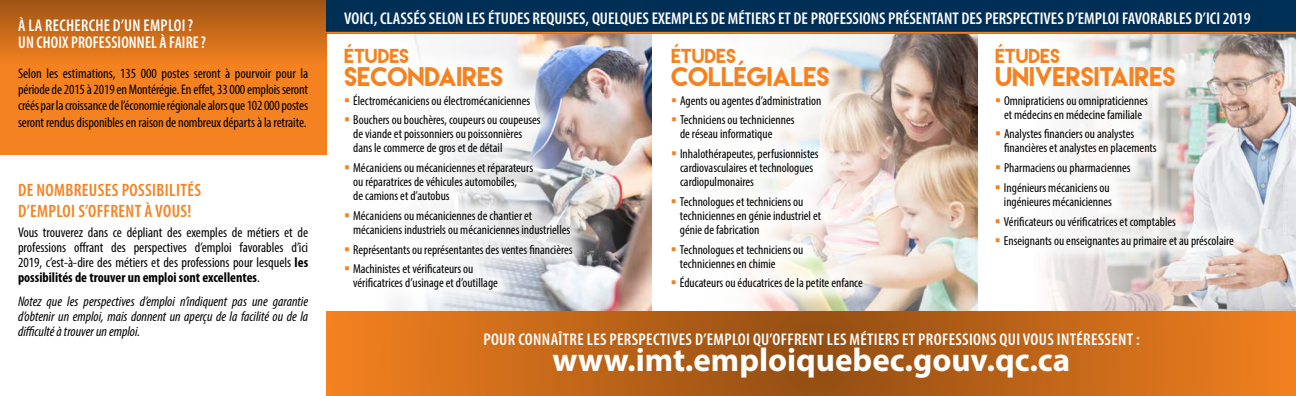
<style>
.page{position:relative;width:1296px;height:396px;background:#fff}
.page>*{position:absolute;margin:0;border:0;box-sizing:border-box;transform-origin:0 0}
.t1{font:700 33px "Myriad Pro";color:#fff}
.t2{font:24px "Lemon Milk";color:#f58220}
.t3{font:600 condensed 18px/21px "Myriad Pro";letter-spacing:.02em;color:#f58220}
.t4{font:18px "Lemon Milk";color:#f58220}
.t5{font:600 condensed 17px "Myriad Pro";color:#fff}
.t6{font:600 condensed 17px "Myriad Pro";letter-spacing:.02em;color:#fff}
.t7{font:600 condensed 17px "Myriad Pro";color:#fff;scale:.94 1}
.t8{font:condensed 14px/16.3px "Myriad Pro";letter-spacing:-.01em;color:#000;text-align:justify}
.t9{font:italic condensed 14px/15px "Myriad Pro";color:#000;text-align:justify}
.t10{font:condensed 13px/14px "Myriad Pro";color:#000}
.s1{font-weight:700}
</style>
<div class="page">
<div style="left:0;top:0;width:326px;height:154px;background:#f58220"></div>
<div style="left:0;top:0;width:326px;height:65px;background:linear-gradient(to bottom,#9e5314,#f4811f)"></div>
<img style="left:977px;top:34px;width:319px;height:277px">
<img style="left:392px;top:34px;width:260px;height:277px">
<img style="left:753px;top:34px;width:224px;height:276px">
<div style="left:327px;top:27px;width:262px;height:280px;background:#fff;opacity:.75"></div>
<div style="left:654px;top:27px;width:226px;height:280px;background:#fff;opacity:.75"></div>
<div style="left:978px;top:27px;width:273px;height:238px;background:#fff;opacity:.75"></div>
<div style="left:326px;top:0;width:970px;height:33px;background:#002f56"></div>
<hr style="left:326px;top:32px;width:970px;height:2px;background:#f58220">
<svg style="left:326px;top:311px;width:970px;height:85px;background:#c26718"></svg>
<svg style="left:345px;top:98px;width:4px;height:4px"></svg>
<svg style="left:345px;top:118px;width:4px;height:3px"></svg>
<svg style="left:345px;top:165px;width:4px;height:4px"></svg>
<svg style="left:345px;top:213px;width:4px;height:4px"></svg>
<svg style="left:345px;top:247px;width:4px;height:4px"></svg>
<svg style="left:345px;top:267px;width:4px;height:3px"></svg>
<svg style="left:672px;top:98px;width:4px;height:4px"></svg>
<svg style="left:672px;top:118px;width:4px;height:3px"></svg>
<svg style="left:672px;top:151px;width:4px;height:4px"></svg>
<svg style="left:672px;top:199px;width:4px;height:4px"></svg>
<svg style="left:672px;top:247px;width:4px;height:4px"></svg>
<svg style="left:672px;top:281px;width:4px;height:3px"></svg>
<svg style="left:996px;top:98px;width:4px;height:4px"></svg>
<svg style="left:996px;top:132px;width:4px;height:3px"></svg>
<svg style="left:996px;top:165px;width:4px;height:4px"></svg>
<svg style="left:996px;top:185px;width:4px;height:4px"></svg>
<svg style="left:996px;top:219px;width:4px;height:4px"></svg>
<svg style="left:996px;top:239px;width:4px;height:3px"></svg>
<h3 class="t5" style="left:18px;top:16px;width:36px">À LA RECHERCHE</h3>
<h3 class="t5" style="left:113px;top:16px;width:38px">D’UN EMPLOI</h3>
<h3 class="t5" style="left:188px;top:16px;width:7px">?</h3>
<h3 class="t7" style="left:18px;top:33px;width:28px">UN CHOIX</h3>
<h3 class="t7" style="left:71px;top:33px;width:8px">PROFESSIONNEL</h3>
<h3 class="t7" style="left:160px;top:33px;width:17px">ÀFAIRE</h3>
<h3 class="t7" style="left:201px;top:33px;width:7px">?</h3>
<p class="t8" style="left:18px;top:65px;width:292px">Selon les estimations, 135 000 postes seront à pourvoir pour la période de 2015 à 2019 en Montérégie. En effet, 33 000 emplois seront créés par la croissance de l’économie régionale alors que 102 000 postes seront rendus disponibles en raison de nombreux départs à la retraite.</p>
<h3 class="t3" style="left:18px;top:180px;width:184px">DE NOMBREUSES POSSIBILITÉS<br>D’EMPLOI S’OFFRENT À VOUS!</h3>
<p class="t8" style="left:18px;top:224px;width:292px;line-height:15px">Vous trouverez dans ce dépliant des exemples de métiers et de professions offrant des perspectives d’emploi favorables d’ici 2019, c’est-à-dire des métiers et des professions pour lesquels <span class="s1">les possibilités de trouver un emploi sont excellentes</span>.</p>
<p class="t9" style="left:18px;top:293px;width:292px">Notez que les perspectives d’emploi n’indiquent pas une garantie d’obtenir un emploi, mais donnent un aperçu de la facilité ou de la difficulté à trouver un emploi.</p>
<h3 class="t5" style="left:344px;top:9px;width:908px">VOICI, CLASSÉS SELON LES ÉTUDES REQUISES, QUELQUES EXEMPLES DE MÉTIERS ET DE PROFESSIONS PRÉSENTANT DES PERSPECTIVES D’EMPLOI FAVORABLES D’ICI 2019</h3>
<h3 class="t4" style="left:344px;top:44px;width:66px">ÉTUDES</h3>
<h2 class="t2" style="left:344px;top:60px;width:161px">SECONDAIRES</h2>
<p class="t10" style="left:353px;top:90px;width:189px;line-height:19.8px">Électromécaniciens ou électromécaniciennes<br>Bouchers ou bouchères, coupeurs ou coupeuses</p>
<p class="t10" style="left:353px;top:127px;width:170px">de viande et poissonniers ou poissonnières dans le commerce de gros et de détail</p>
<p class="t10" style="left:353px;top:161px;width:181px">Mécaniciens ou mécaniciennes et réparateurs ou réparatrices de véhicules automobiles,<br>de camions et d’autobus</p>
<p class="t10" style="left:353px;top:208px;width:219px">Mécaniciens ou mécaniciennes de chantier et mécaniciens industriels ou mécaniciennes industrielles</p>
<p class="t10" style="left:353px;top:239px;width:221px;line-height:19.8px">Représentants ou représentantes des ventes financières<br>Machinistes et vérificateurs ou</p>
<p class="t10" style="left:353px;top:276px;width:146px">vérificatrices d’usinage et d’outillage</p>
<h3 class="t4" style="left:671px;top:44px;width:66px">ÉTUDES</h3>
<h2 class="t2" style="left:671px;top:60px;width:160px">COLLÉGIALES</h2>
<p class="t10" style="left:680px;top:90px;width:143px;line-height:19.8px">Agents ou agentes d’administration<br>Techniciens ou techniciennes</p>
<p class="t10" style="left:680px;top:124px;width:140px;line-height:19.8px">de réseau informatique<br>Inhalothérapeutes, perfusionnistes</p>
<p class="t10" style="left:680px;top:161px;width:135px">cardiovasculaires et technologues cardiopulmonaires</p>
<p class="t10" style="left:680px;top:194px;width:143px">Technologues et techniciens ou techniciennes en génie industriel et génie de fabrication</p>
<p class="t10" style="left:680px;top:242px;width:125px">Technologues et techniciens ou techniciennes en chimie</p>
<p class="t10" style="left:680px;top:276px;width:184px">Éducateurs ou éducatrices de la petite enfance</p>
<h3 class="t4" style="left:995px;top:44px;width:66px">ÉTUDES</h3>
<h2 class="t2" style="left:995px;top:60px;width:182px">UNIVERSITAIRES</h2>
<p class="t10" style="left:1004px;top:93px;width:145px">Omnipraticiens ou omnipraticiennes et médecins en médecine familiale</p>
<p class="t10" style="left:1004px;top:127px;width:154px">Analystes financiers ou analystes financières et analystes en placements</p>
<p class="t10" style="left:1004px;top:158px;width:128px;line-height:19.8px">Pharmaciens ou pharmaciennes<br>Ingénieurs mécaniciens ou</p>
<p class="t10" style="left:1004px;top:191px;width:231px;line-height:19.8px">ingénieures mécaniciennes<br>Vérificateurs ou vérificatrices et comptables<br>Enseignants ou enseignantes au primaire et au préscolaire</p>
<h3 class="t6" style="left:483px;top:330px;width:658px">POUR CONNAÎTRE LES PERSPECTIVES D’EMPLOI QU’OFFRENT LES MÉTIERS ET PROFESSIONS QUI VOUS INTÉRESSENT :</h3>
<h1 class="t1" style="left:553px;top:338px;width:519px">www.imt.emploiquebec.gouv.qc.ca</h1>
</div>
